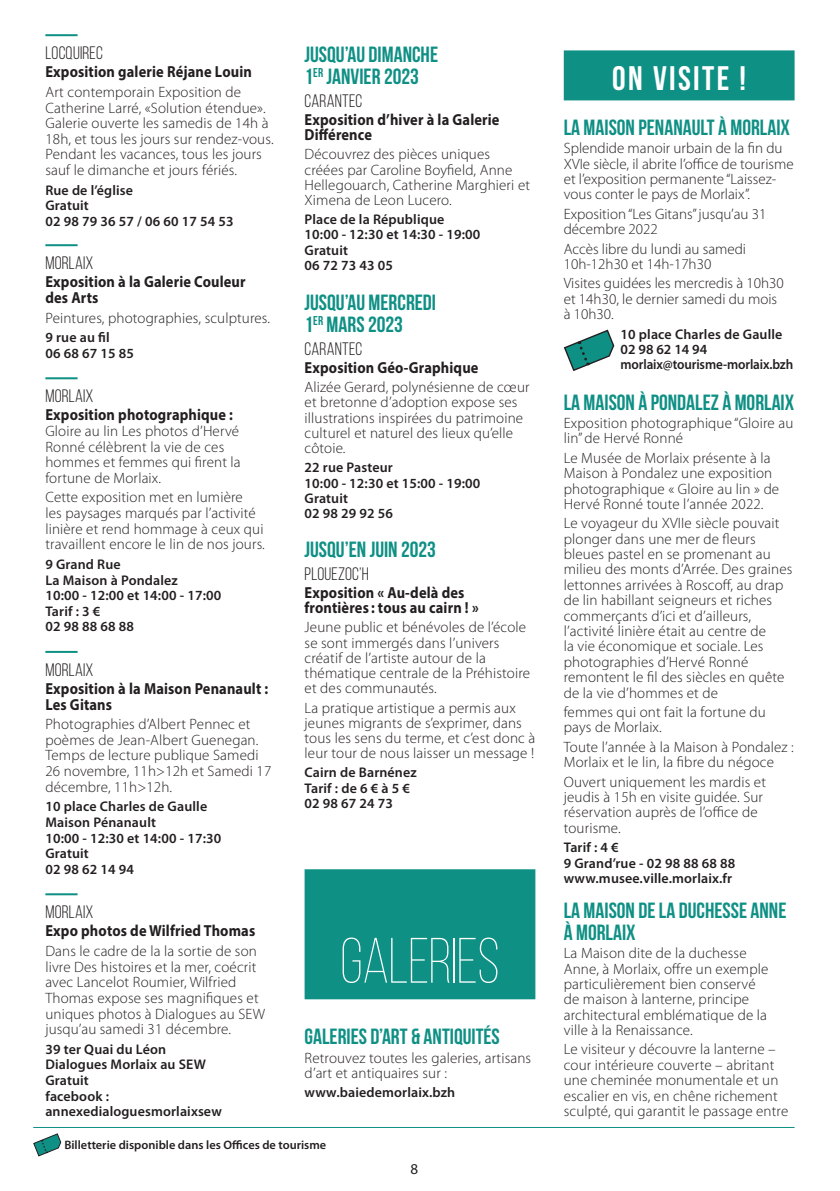
<style>
.page{position:relative;width:840px;height:1191px;background:#fff}
.page>*{position:absolute;margin:0;border:0;box-sizing:border-box;transform-origin:0 0}
.t1{font:300 64px "Bebas Neue";letter-spacing:-.01em;color:#fff;scale:.95 1}
.t2{font:700 34px "Bebas Neue";letter-spacing:.07em;color:#fff}
.t3{font:700 22px/22px "Bebas Neue";color:#0f9085}
.t4{font:18px "Bebas Neue";letter-spacing:.01em;color:#231f20}
.t5{font:700 16px/15.6px "Myriad Pro";letter-spacing:.01em;color:#231f20;scale:.9 1}
.t6{font:300 15px/15.4px "Myriad Pro";letter-spacing:.01em;color:#231f20}
.t7{font:15px "Myriad Pro";color:#231f20}
.t8{font:600 14px/15.6px "Myriad Pro";letter-spacing:.01em;color:#231f20}
.t9{font:600 12.2px "Myriad Pro";color:#231f20}
</style>
<div class="page">
<svg style="left:33px;top:1133px;width:28px;height:23px"></svg>
<hr style="left:33px;top:1127px;width:761px;height:1px;background:#0f9085">
<hr style="left:45px;top:34px;width:32px;height:2px;background:#0f9085">
<hr style="left:45px;top:244px;width:32px;height:2px;background:#0f9085">
<hr style="left:45px;top:377px;width:32px;height:2px;background:#0f9085">
<hr style="left:45px;top:651px;width:32px;height:2px;background:#0f9085">
<hr style="left:45px;top:893px;width:32px;height:2px;background:#0f9085">
<div style="left:304px;top:869px;width:231px;height:130px;background:#0f9085"></div>
<div style="left:563px;top:50px;width:231px;height:50px;background:#0f9085"></div>
<svg style="left:563px;top:329px;width:51px;height:42px"></svg>
<p class="t4" style="left:45px;top:43px;width:59px">LOCQUIREC</p>
<p class="t5" style="left:45px;top:64px;width:231px">Exposition galerie Réjane Louin</p>
<p class="t6" style="left:45px;top:84px;width:229px">Art contemporain Exposition de Catherine Larré, «Solution étendue».<br>Galerie ouverte les samedis de 14h à 18h, et tous les jours sur rendez-vous.<br>Pendant les vacances, tous les jours sauf le dimanche et jours fériés.</p>
<p class="t8" style="left:45px;top:182px;width:189px">Rue de l’église<br>Gratuit<br>02 98 79 36 57 / 06 60 17 54 53</p>
<p class="t4" style="left:45px;top:253px;width:50px">MORLAIX</p>
<p class="t5" style="left:45px;top:274px;width:224px">Exposition à la Galerie Couleur des Arts</p>
<p class="t6" style="left:45px;top:310px;width:226px">Peintures, photographies, sculptures.</p>
<p class="t8" style="left:45px;top:330px;width:90px">9 rue au fil<br>06 68 67 15 85</p>
<p class="t4" style="left:45px;top:386px;width:50px">MORLAIX</p>
<p class="t5" style="left:45px;top:407px;width:210px">Exposition photographique :</p>
<p class="t6" style="left:45px;top:423px;width:197px">Gloire au lin Les photos d’Hervé<br>Ronné célèbrent la vie de ces hommes et femmes qui firent la fortune de Morlaix.</p>
<p class="t6" style="left:45px;top:490px;width:221px">Cette exposition met en lumière<br>les paysages marqués par l’activité linière et rend hommage à ceux qui travaillent encore le lin de nos jours.</p>
<p class="t8" style="left:45px;top:556px;width:177px">9 Grand Rue<br>La Maison à Pondalez<br>10:00 - 12:00 et 14:00 - 17:00<br>Tarif : 3 €<br>02 98 88 68 88</p>
<p class="t4" style="left:45px;top:660px;width:50px">MORLAIX</p>
<p class="t5" style="left:45px;top:680px;width:249px">Exposition à la Maison Penanault :<br>Les Gitans</p>
<p class="t6" style="left:45px;top:716px;width:227px">Photographies d’Albert Pennec et poèmes de Jean-Albert Guenegan.<br>Temps de lecture publique Samedi<br>26 novembre, 11h&gt;12h et Samedi 17 décembre, 11h&gt;12h.</p>
<p class="t8" style="left:45px;top:799px;width:177px">10 place Charles de Gaulle<br>Maison Pénanault<br>10:00 - 12:30 et 14:00 - 17:30<br>Gratuit<br>02 98 62 14 94</p>
<p class="t4" style="left:45px;top:902px;width:50px">MORLAIX</p>
<p class="t5" style="left:45px;top:922px;width:234px">Expo photos de Wilfried Thomas</p>
<p class="t6" style="left:45px;top:943px;width:221px">Dans le cadre de la la sortie de son livre Des histoires et la mer, coécrit avec Lancelot Roumier, Wilfried Thomas expose ses magnifiques et uniques photos à Dialogues au SEW jusqu’au samedi 31 décembre.</p>
<p class="t8" style="left:45px;top:1041px;width:178px">39 ter Quai du Léon<br>Dialogues Morlaix au SEW<br>Gratuit<br>facebook : annexedialoguesmorlaixsew</p>
<h3 class="t3" style="left:304px;top:43px;width:135px">JUSQU’AU DIMANCHE<br>1<sup>ER</sup> JANVIER 2023</h3>
<p class="t4" style="left:304px;top:91px;width:59px">CARANTEC</p>
<p class="t5" style="left:304px;top:111px;width:218px">Exposition d’hiver à la Galerie<br>Différence</p>
<p class="t6" style="left:304px;top:147px;width:227px">Découvrez des pièces uniques créées par Caroline Boyfield, Anne<br>Hellegouarch, Catherine Marghieri et<br>Ximena de Leon Lucero.</p>
<p class="t8" style="left:304px;top:212px;width:177px">Place de la République<br>10:00 - 12:30 et 14:30 - 19:00<br>Gratuit<br>06 72 73 43 05</p>
<h3 class="t3" style="left:304px;top:291px;width:133px">JUSQU’AU MERCREDI<br>1<sup>ER</sup> MARS 2023</h3>
<p class="t4" style="left:304px;top:339px;width:59px">CARANTEC</p>
<p class="t5" style="left:304px;top:359px;width:195px">Exposition Géo-Graphique</p>
<p class="t6" style="left:304px;top:380px;width:226px">Alizée Gerard, polynésienne de cœur et bretonne d’adoption expose ses illustrations inspirées du patrimoine culturel et naturel des lieux qu’elle côtoie.</p>
<p class="t8" style="left:304px;top:460px;width:177px">22 rue Pasteur<br>10:00 - 12:30 et 15:00 - 19:00<br>Gratuit<br>02 98 29 92 56</p>
<h3 class="t3" style="left:304px;top:538px;width:133px">JUSQU’EN JUIN 2023</h3>
<p class="t4" style="left:304px;top:564px;width:66px">PLOUEZOC’H</p>
<p class="t5" style="left:304px;top:584px;width:195px">Exposition « Au-delà des frontières : tous au cairn ! »</p>
<p class="t6" style="left:304px;top:620px;width:227px">Jeune public et bénévoles de l’école se sont immergés dans l’univers créatif de l’artiste autour de la thématique centrale de la Préhistoire et des communautés.</p>
<p class="t6" style="left:304px;top:700px;width:232px">La pratique artistique a permis aux jeunes migrants de s’exprimer, dans tous les sens du terme, et c’est donc à leur tour de nous laisser un message !</p>
<p class="t8" style="left:304px;top:765px;width:114px">Cairn de Barnénez<br>Tarif : de 6 € à 5 €<br>02 98 67 24 73</p>
<h1 class="t1" style="left:340px;top:926px;width:169px">GALERIES</h1>
<h3 class="t3" style="left:304px;top:1025px;width:197px">GALERIES D’ART &amp; ANTIQUITÉS</h3>
<p class="t6" style="left:304px;top:1050px;width:228px">Retrouvez toutes les galeries, artisans d’art et antiquaires sur :</p>
<p class="t8" style="left:304px;top:1084px;width:152px">www.baiedemorlaix.bzh</p>
<p class="t9" style="left:64px;top:1137px;width:263px">Billetterie disponible dans les Offices de tourisme</p>
<p class="t7" style="left:410px;top:1159px;width:9px">8</p>
<h2 class="t2" style="left:612px;top:60px;width:135px">ON VISITE !</h2>
<h3 class="t3" style="left:563px;top:116px;width:228px">LA MAISON PENANAULT À MORLAIX</h3>
<p class="t6" style="left:563px;top:141px;width:231px">Splendide manoir urbain de la fin du XVIe siècle, il abrite l’office de tourisme et l’exposition permanente “Laissez&shy;vous conter le pays de Morlaix”.</p>
<p class="t6" style="left:563px;top:206px;width:204px">Exposition “Les Gitans” jusqu’au 31 décembre 2022</p>
<p class="t6" style="left:563px;top:241px;width:184px">Accès libre du lundi au samedi<br>10h-12h30 et 14h-17h30</p>
<p class="t6" style="left:563px;top:276px;width:221px">Visites guidées les mercredis à 10h30 et 14h30, le dernier samedi du mois à 10h30.</p>
<p class="t8" style="left:620px;top:326px;width:174px">10 place Charles de Gaulle<br>02 98 62 14 94 morlaix@tourisme-morlaix.bzh</p>
<h3 class="t3" style="left:563px;top:391px;width:232px">LA MAISON À PONDALEZ À MORLAIX</h3>
<p class="t6" style="left:563px;top:415px;width:231px">Exposition photographique “Gloire au lin” de Hervé Ronné</p>
<p class="t6" style="left:563px;top:450px;width:217px">Le Musée de Morlaix présente à la<br>Maison à Pondalez une exposition photographique « Gloire au lin » de<br>Hervé Ronné toute l’année 2022.</p>
<p class="t6" style="left:563px;top:516px;width:230px">Le voyageur du XVIIe siècle pouvait plonger dans une mer de fleurs bleues pastel en se promenant au milieu des monts d’Arrée. Des graines lettonnes arrivées à Roscoff, au drap de lin habillant seigneurs et riches commerçants d’ici et d’ailleurs, l’activité linière était au centre de<br>la vie économique et sociale. Les photographies d’Hervé Ronné remontent le fil des siècles en quête de la vie d’hommes et de</p>
<p class="t6" style="left:563px;top:704px;width:203px">femmes qui ont fait la fortune du pays de Morlaix.</p>
<p class="t6" style="left:563px;top:739px;width:231px">Toute l’année à la Maison à Pondalez :<br>Morlaix et le lin, la fibre du négoce</p>
<p class="t6" style="left:563px;top:774px;width:204px">Ouvert uniquement les mardis et jeudis à 15h en visite guidée. Sur réservation auprès de l’office de tourisme.</p>
<p class="t8" style="left:563px;top:840px;width:173px">Tarif : 4 €<br>9 Grand’rue - 02 98 88 68 88 www.musee.ville.morlaix.fr</p>
<h3 class="t3" style="left:563px;top:898px;width:224px">LA MAISON DE LA DUCHESSE ANNE<br>À MORLAIX</h3>
<p class="t6" style="left:563px;top:945px;width:206px">La Maison dite de la duchesse<br>Anne, à Morlaix, offre un exemple particulièrement bien conservé de maison à lanterne, principe architectural emblématique de la ville à la Renaissance.</p>
<p class="t6" style="left:563px;top:1042px;width:226px">Le visiteur y découvre la lanterne – cour intérieure couverte – abritant une cheminée monumentale et un escalier en vis, en chêne richement sculpté, qui garantit le passage entre</p>
</div>
